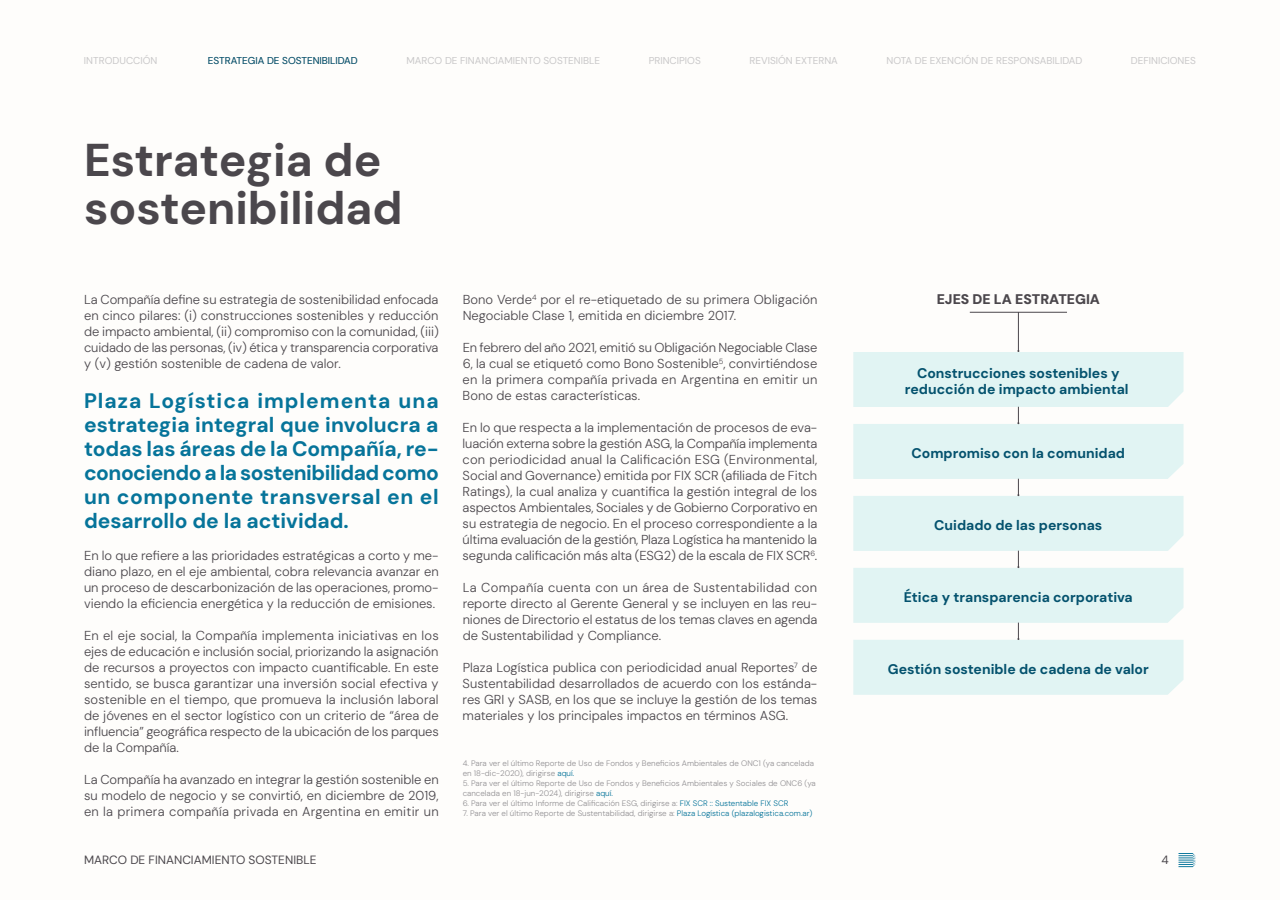
<style>
.page{position:relative;width:1280px;height:900px;background:#fdfbf8}
.page>*{position:absolute;margin:0;border:0;box-sizing:border-box;transform-origin:0 0}
.t1{font:700 46px/48px "DM Sans 18 pt";color:#4b474c}
.t2{font:700 21px/24px "DM Sans 18 pt";letter-spacing:.005em;color:#06749a;text-align:justify}
.t3{font:700 14px/16px "DM Sans 18 pt";color:#04526e;text-align:center}
.t4{font:900 14px "DM Sans 18 pt";color:#4b474c}
.t5{font:300 13px/16px "DM Sans 18 pt";color:#4b474c;text-align:justify}
.t6{font:12px "DM Sans 18 pt";color:#4b474c}
.t7{font:10px "DM Sans 18 pt";color:#c9c8c9}
.t8{font:10px "DM Sans 18 pt";color:#04526e}
.t9{font:300 8px/10px "DM Sans 18 pt";color:#939194}
.s1{color:#06749a}
</style>
<div class="page">
<hr style="left:1018px;top:312px;width:1px;height:39px;background:#4b474c">
<svg style="left:853px;top:350px;width:331px;height:345px"></svg>
<hr style="left:970px;top:312px;width:97px;height:1px;background:#4b474c">
<svg style="left:1179px;top:853px;width:17px;height:14px"></svg>
<p class="t7" style="left:84px;top:54px;width:75px">INTRODUCCIÓN</p>
<p class="t7" style="left:406px;top:54px;width:195px">MARCO DE FINANCIAMIENTO SOSTENIBLE</p>
<p class="t7" style="left:649px;top:54px;width:54px">PRINCIPIOS</p>
<p class="t7" style="left:749px;top:54px;width:90px">REVISIÓN EXTERNA</p>
<p class="t7" style="left:886px;top:55px;width:197px">NOTA DE EXENCIÓN DE RESPONSABILIDAD</p>
<p class="t7" style="left:1131px;top:54px;width:67px">DEFINICIONES</p>
<p class="t8" style="left:208px;top:54px;width:151px">ESTRATEGIA DE SOSTENIBILIDAD</p>
<h1 class="t1" style="left:84px;top:136px;width:320px">Estrategia de sostenibilidad</h1>
<p class="t5" style="left:84px;top:292px;width:356px">La Compañía define su estrategia de sostenibilidad enfocada en cinco pilares: (i) construcciones sostenibles y reducción de impacto ambiental, (ii) compromiso con la comunidad, (iii) cuidado de las personas, (iv) ética y transparencia corporativa y (v) gestión sostenible de cadena de valor.</p>
<h2 class="t2" style="left:84px;top:389px;width:356px">Plaza Logística implementa una estrategia integral que involucra a todas las áreas de la Compañía, re&shy;conociendo a la sostenibilidad como un componente transversal en el desarrollo de la actividad.</h2>
<p class="t5" style="left:84px;top:548px;width:356px">En lo que refiere a las prioridades estratégicas a corto y me&shy;diano plazo, en el eje ambiental, cobra relevancia avanzar en un proceso de descarbonización de las operaciones, promo&shy;viendo la eficiencia energética y la reducción de emisiones.</p>
<p class="t5" style="left:84px;top:628px;width:356px">En el eje social, la Compañía implementa iniciativas en los ejes de educación e inclusión social, priorizando la asignación de recursos a proyectos con impacto cuantificable. En este sentido, se busca garantizar una inversión social efectiva y sostenible en el tiempo, que promueva la inclusión laboral de jóvenes en el sector logístico con un criterio de “área de influencia” geográfica respecto de la ubicación de los parques de la Compañía.</p>
<p class="t5" style="left:84px;top:772px;width:356px">La Compañía ha avanzado en integrar la gestión sostenible en su modelo de negocio y se convirtió, en diciembre de 2019, en la primera compañía privada en Argentina en emitir un</p>
<p class="t6" style="left:84px;top:852px;width:234px">MARCO DE FINANCIAMIENTO SOSTENIBLE</p>
<p class="t5" style="left:463px;top:292px;width:356px">Bono Verde<sup>4</sup> por el re-etiquetado de su primera Obligación<br>Negociable Clase 1, emitida en diciembre 2017.</p>
<p class="t5" style="left:463px;top:340px;width:356px">En febrero del año 2021, emitió su Obligación Negociable Clase 6, la cual se etiquetó como Bono Sostenible<sup>5</sup>, convirtiéndose en la primera compañía privada en Argentina en emitir un Bono de estas características.</p>
<p class="t5" style="left:463px;top:420px;width:356px">En lo que respecta a la implementación de procesos de eva&shy;luación externa sobre la gestión ASG, la Compañía implementa con periodicidad anual la Calificación ESG (Environmental, Social and Governance) emitida por FIX SCR (afiliada de Fitch Ratings), la cual analiza y cuantifica la gestión integral de los aspectos Ambientales, Sociales y de Gobierno Corporativo en su estrategia de negocio. En el proceso correspondiente a la última evaluación de la gestión, Plaza Logística ha mantenido la segunda calificación más alta (ESG2) de la escala de FIX SCR<sup>6</sup>.</p>
<p class="t5" style="left:463px;top:580px;width:356px">La Compañía cuenta con un área de Sustentabilidad con reporte directo al Gerente General y se incluyen en las reu&shy;niones de Directorio el estatus de los temas claves en agenda de Sustentabilidad y Compliance.</p>
<p class="t5" style="left:463px;top:660px;width:356px">Plaza Logística publica con periodicidad anual Reportes<sup>7</sup> de Sustentabilidad desarrollados de acuerdo con los estánda&shy;res GRI y SASB, en los que se incluye la gestión de los temas materiales y los principales impactos en términos ASG.</p>
<p class="t9" style="left:463px;top:758px;width:353px">4. Para ver el último Reporte de Uso de Fondos y Beneficios Ambientales de ONC1 (ya cancelada en 18-dic-2020), dirigirse <span class="s1">aquí.</span></p>
<p class="t9" style="left:463px;top:778px;width:355px">5. Para ver el último Reporte de Uso de Fondos y Beneficios Ambientales y Sociales de ONC6 (ya cancelada en 18-jun-2024), dirigirse <span class="s1">aquí.</span></p>
<p class="t9" style="left:463px;top:798px;width:327px">6. Para ver el último Informe de Calificación ESG, dirigirse a: <span class="s1">FIX SCR :: Sustentable FIX SCR</span></p>
<p class="t9" style="left:463px;top:808px;width:351px">7. Para ver el último Reporte de Sustentabilidad, dirigirse a: <span class="s1">Plaza Logística (plazalogistica.com.ar)</span></p>
<p class="t4" style="left:937px;top:290px;width:165px">EJES DE LA ESTRATEGIA</p>
<p class="t3" style="left:905px;top:366px;width:225px">Construcciones sostenibles y reducción de impacto ambiental</p>
<p class="t3" style="left:912px;top:446px;width:215px">Compromiso con la comunidad</p>
<p class="t3" style="left:934px;top:517px;width:170px">Cuidado de las personas</p>
<p class="t3" style="left:904px;top:589px;width:231px">Ética y transparencia corporativa</p>
<p class="t3" style="left:888px;top:661px;width:263px">Gestión sostenible de cadena de valor</p>
<p class="t6" style="left:1161px;top:852px;width:9px">4</p>
</div>
